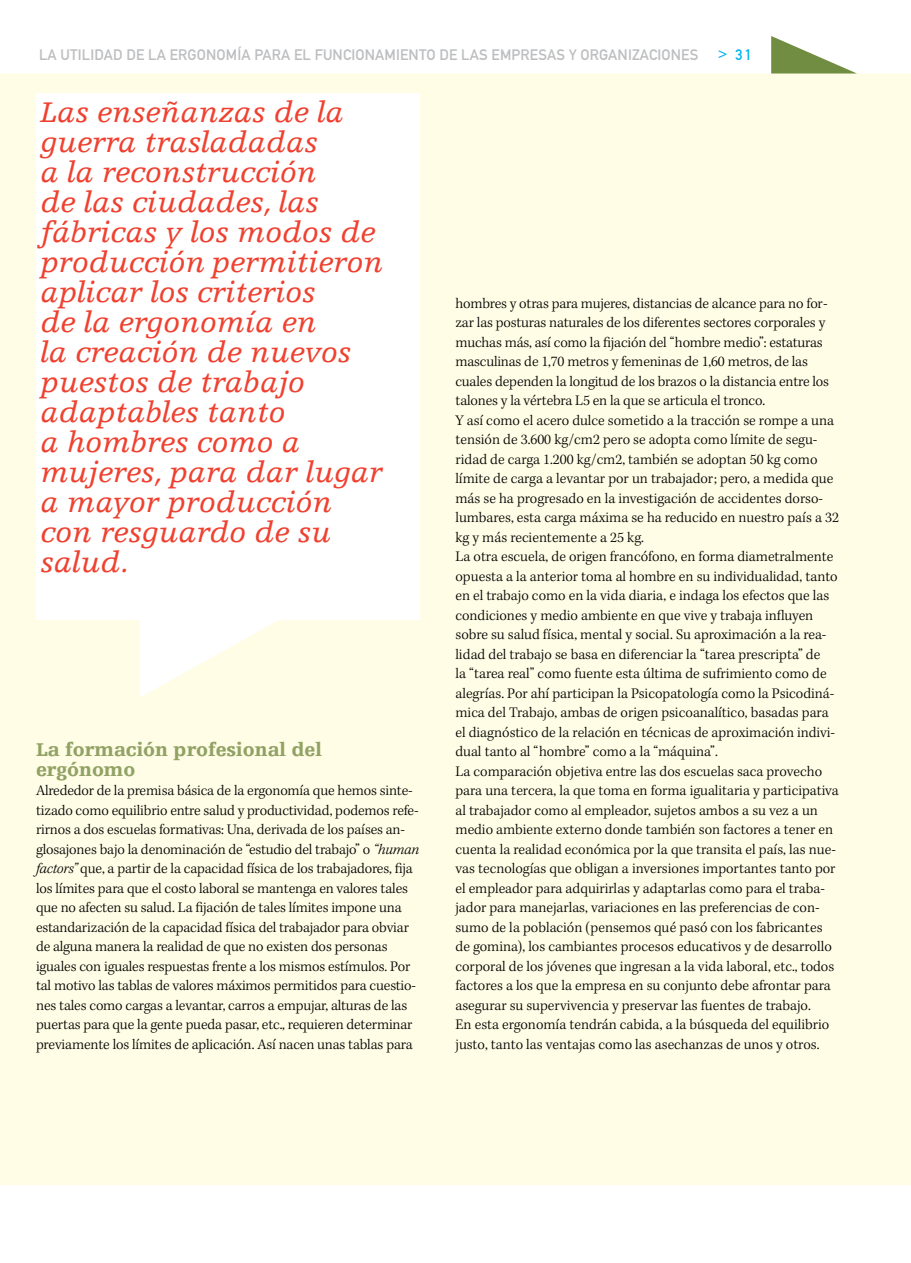
<style>
.page{position:relative;width:911px;height:1263px;background:#fff}
.page>*{position:absolute;margin:0;border:0;box-sizing:border-box;transform-origin:0 0}
.t1{font:italic 30px/30px "Egyptienne F";color:#ef4130}
.t2{font:900 19.5px/19.5px "Egyptienne F";color:#91a265}
.t3{font:300 15px/19.5px "Kepler Std";letter-spacing:-.005em;color:#000}
.t4{font:15px "DIN Mittelschrift";letter-spacing:.01em;color:#bcbec0}
.t5{font:15px "DIN Mittelschrift";color:#00b3f0}
.s1{font-style:italic}
</style>
<div class="page">
<div style="left:0;top:73px;width:911px;height:1112px;background:#fffde5"></div>
<svg style="left:771px;top:36px;width:86px;height:38px"></svg>
<div style="left:36px;top:93px;width:383px;height:527px;background:#fff"></div>
<svg style="left:140px;top:620px;width:140px;height:78px"></svg>
<p class="t4" style="left:39px;top:46px;width:661px">LA UTILIDAD DE LA ERGONOMÍA PARA EL FUNCIONAMIENTO DE LAS EMPRESAS Y ORGANIZACIONES</p>
<p class="t5" style="left:718px;top:46px;width:35px">&gt; 31</p>
<p class="t1" style="left:40px;top:97px;width:344px">Las enseñanzas de la guerra trasladadas<br>a la reconstrucción<br>de las ciudades, las fábricas y los modos de producción permitieron aplicar los criterios<br>de la ergonomía en<br>la creación de nuevos puestos de trabajo adaptables tanto<br>a hombres como a mujeres, para dar lugar a mayor producción con resguardo de su salud.</p>
<h2 class="t2" style="left:36px;top:740px;width:287px">La formación profesional del ergónomo</h2>
<p class="t3" style="left:36px;top:781px;width:385px">Alrededor de la premisa básica de la ergonomía que hemos sinte&shy;tizado como equilibrio entre salud y productividad, podemos refe&shy;rirnos a dos escuelas formativas: Una, derivada de los países an&shy;glosajones bajo la denominación de “estudio del trabajo” o <span class="s1">“human factors”</span> que, a partir de la capacidad física de los trabajadores, fija los límites para que el costo laboral se mantenga en valores tales que no afecten su salud. La fijación de tales límites impone una estandarización de la capacidad física del trabajador para obviar de alguna manera la realidad de que no existen dos personas iguales con iguales respuestas frente a los mismos estímulos. Por tal motivo las tablas de valores máximos permitidos para cuestio&shy;nes tales como cargas a levantar, carros a empujar, alturas de las puertas para que la gente pueda pasar, etc., requieren determinar previamente los límites de aplicación. Así nacen unas tablas para</p>
<p class="t3" style="left:455px;top:294px;width:385px">hombres y otras para mujeres, distancias de alcance para no for&shy;zar las posturas naturales de los diferentes sectores corporales y muchas más, así como la fijación del “hombre medio”: estaturas masculinas de 1,70 metros y femeninas de 1,60 metros, de las cuales dependen la longitud de los brazos o la distancia entre los talones y la vértebra L5 en la que se articula el tronco.<br>Y así como el acero dulce sometido a la tracción se rompe a una tensión de 3.600 kg/cm2 pero se adopta como límite de segu&shy;ridad de carga 1.200 kg/cm2, también se adoptan 50 kg como límite de carga a levantar por un trabajador; pero, a medida que más se ha progresado en la investigación de accidentes dorso&shy;lumbares, esta carga máxima se ha reducido en nuestro país a 32 kg y más recientemente a 25 kg.<br>La otra escuela, de origen francófono, en forma diametralmente opuesta a la anterior toma al hombre en su individualidad, tanto en el trabajo como en la vida diaria, e indaga los efectos que las condiciones y medio ambiente en que vive y trabaja influyen sobre su salud física, mental y social. Su aproximación a la rea&shy;lidad del trabajo se basa en diferenciar la “tarea prescripta” de<br>la “tarea real” como fuente esta última de sufrimiento como de alegrías. Por ahí participan la Psicopatología como la Psicodiná&shy;mica del Trabajo, ambas de origen psicoanalítico, basadas para el diagnóstico de la relación en técnicas de aproximación indivi&shy;dual tanto al “hombre” como a la “máquina”.<br>La comparación objetiva entre las dos escuelas saca provecho para una tercera, la que toma en forma igualitaria y participativa al trabajador como al empleador, sujetos ambos a su vez a un medio ambiente externo donde también son factores a tener en cuenta la realidad económica por la que transita el país, las nue&shy;vas tecnologías que obligan a inversiones importantes tanto por el empleador para adquirirlas y adaptarlas como para el traba&shy;jador para manejarlas, variaciones en las preferencias de con&shy;sumo de la población (pensemos qué pasó con los fabricantes de gomina), los cambiantes procesos educativos y de desarrollo corporal de los jóvenes que ingresan a la vida laboral, etc., todos factores a los que la empresa en su conjunto debe afrontar para asegurar su supervivencia y preservar las fuentes de trabajo.<br>En esta ergonomía tendrán cabida, a la búsqueda del equilibrio justo, tanto las ventajas como las asechanzas de unos y otros.</p>
</div>
